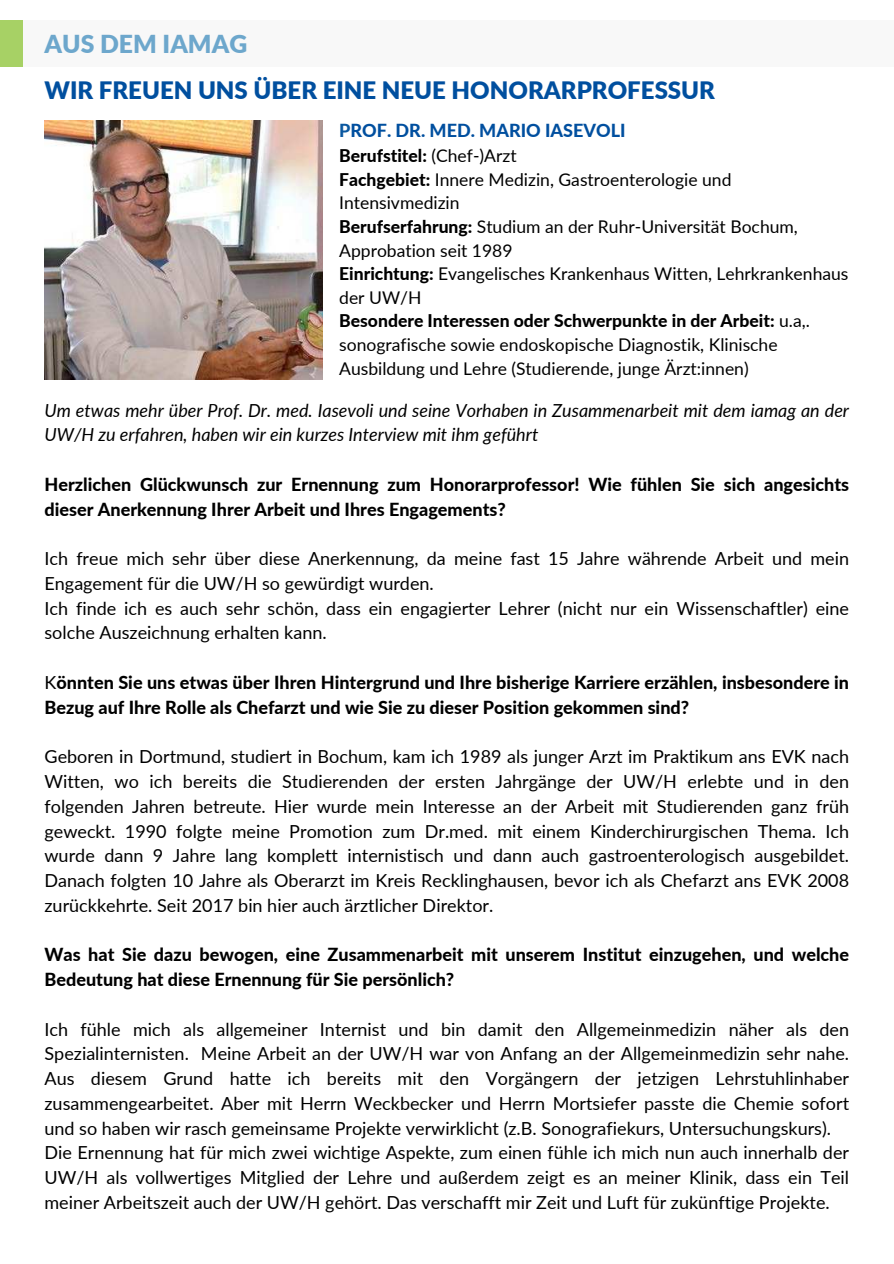
<style>
.page{position:relative;width:894px;height:1264px;background:#fff}
.page>*{position:absolute;margin:0;border:0;box-sizing:border-box;transform-origin:0 0}
.t1{font:900 24.75px "Lato";color:#6da7cc}
.t2{font:900 24px "Lato";color:#004f9f}
.t3{font:18px/24.8px "Lato";color:#000}
.t4{font:800 18px/24.8px "Lato";color:#000}
.t5{font:italic 18px/24.8px "Lato";color:#000}
.t6{font:800 18px "Lato";color:#004f9f}
.t7{font:17.55px/23.7px "Lato";color:#000}
.s1{color:#0b58a0}
.s2{font-weight:800}
.s3{font-weight:400}
</style>
<div class="page">
<div style="left:0;top:20px;width:23px;height:47px;background:#a7d165"></div>
<div style="left:23px;top:20px;width:870px;height:47px;background:#f8f8f8"></div>
<img style="left:44px;top:120px;width:278px;height:259px">
<h1 class="t1" style="left:44px;top:25px;width:204px">AUS DEM IAMAG</h1>
<h2 class="t2" style="left:44px;top:72px;width:672px">WIR FREUEN UNS ÜBER EINE NEUE HONORARPROFESSUR</h2>
<p class="t6" style="left:339px;top:117px;width:288px"><span class="s1">P</span>ROF. DR. MED. MARIO IASEVOLI</p>
<p class="t7" style="left:339px;top:143px;width:510px"><span class="s2">Berufstitel:</span> (Chef-)Arzt<br><span class="s2">Fachgebiet:</span> Innere Medizin, Gastroenterologie und Intensivmedizin<br><span class="s2">Berufserfahrung:</span> Studium an der Ruhr-Universität Bochum, Approbation seit 1989<br><span class="s2">Einrichtung:</span> Evangelisches Krankenhaus Witten, Lehrkrankenhaus der UW/H<br><span class="s2">Besondere Interessen oder Schwerpunkte in der Arbeit:</span> u.a,. sonografische sowie endoskopische Diagnostik, Klinische Ausbildung und Lehre (Studierende, junge Ärzt:innen)</p>
<p class="t5" style="left:44px;top:397px;width:805px">Um etwas mehr über Prof. Dr. med. Iasevoli und seine Vorhaben in Zusammenarbeit mit dem iamag an der<br>UW/H zu erfahren, haben wir ein kurzes Interview mit ihm geführt</p>
<p class="t4" style="left:44px;top:471px;width:805px">Herzlichen Glückwunsch zur Ernennung zum Honorarprofessor! Wie fühlen Sie sich angesichts dieser Anerkennung Ihrer Arbeit und Ihres Engagements?</p>
<p class="t3" style="left:44px;top:545px;width:805px">Ich freue mich sehr über diese Anerkennung, da meine fast 15 Jahre währende Arbeit und mein Engagement für die UW/H so gewürdigt wurden.<br>Ich finde ich es auch sehr schön, dass ein engagierter Lehrer (nicht nur ein Wissenschaftler) eine solche Auszeichnung erhalten kann.</p>
<p class="t4" style="left:44px;top:669px;width:805px"><span class="s3">K</span>önnten Sie uns etwas über Ihren Hintergrund und Ihre bisherige Karriere erzählen, insbesondere in<br>Bezug auf Ihre Rolle als Chefarzt und wie Sie zu dieser Position gekommen sind?</p>
<p class="t3" style="left:44px;top:743px;width:805px;text-align:justify">Geboren in Dortmund, studiert in Bochum, kam ich 1989 als junger Arzt im Praktikum ans EVK nach Witten, wo ich bereits die Studierenden der ersten Jahrgänge der UW/H erlebte und in den folgenden Jahren betreute. Hier wurde mein Interesse an der Arbeit mit Studierenden ganz früh geweckt. 1990 folgte meine Promotion zum Dr.med. mit einem Kinderchirurgischen Thema. Ich wurde dann 9 Jahre lang komplett internistisch und dann auch gastroenterologisch ausgebildet.<br>Danach folgten 10 Jahre als Oberarzt im Kreis Recklinghausen, bevor ich als Chefarzt ans EVK 2008 zurückkehrte. Seit 2017 bin hier auch ärztlicher Direktor.</p>
<p class="t4" style="left:44px;top:941px;width:805px">Was hat Sie dazu bewogen, eine Zusammenarbeit mit unserem Institut einzugehen, und welche<br>Bedeutung hat diese Ernennung für Sie persönlich?</p>
<p class="t3" style="left:44px;top:1015px;width:805px">Ich fühle mich als allgemeiner Internist und bin damit den Allgemeinmedizin näher als den Spezialinternisten. Meine Arbeit an der UW/H war von Anfang an der Allgemeinmedizin sehr nahe.<br>Aus diesem Grund hatte ich bereits mit den Vorgängern der jetzigen Lehrstuhlinhaber zusammengearbeitet. Aber mit Herrn Weckbecker und Herrn Mortsiefer passte die Chemie sofort und so haben wir rasch gemeinsame Projekte verwirklicht (z.B. Sonografiekurs, Untersuchungskurs).<br>Die Ernennung hat für mich zwei wichtige Aspekte, zum einen fühle ich mich nun auch innerhalb der UW/H als vollwertiges Mitglied der Lehre und außerdem zeigt es an meiner Klinik, dass ein Teil meiner Arbeitszeit auch der UW/H gehört. Das verschafft mir Zeit und Luft für zukünftige Projekte.</p>
</div>
